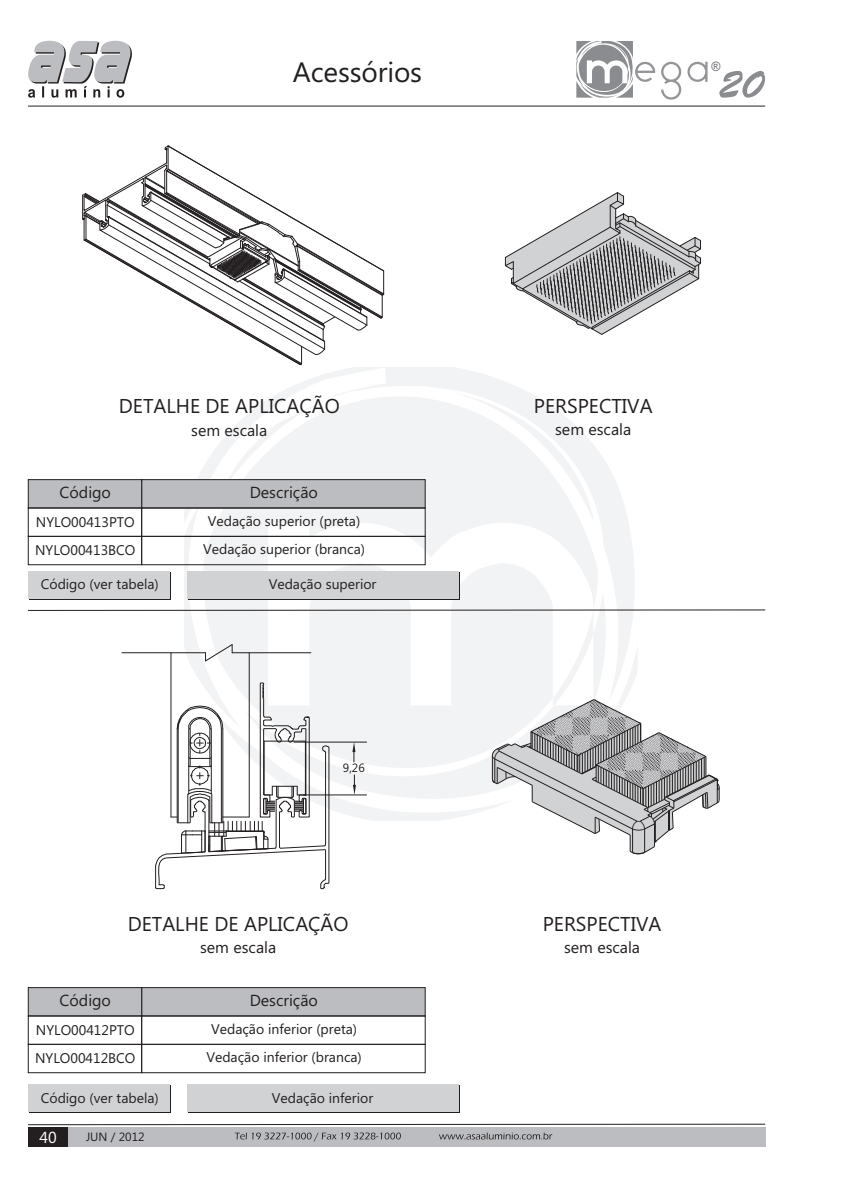
<style>
.page{position:relative;width:850px;height:1188px;background:#fff}
.page>*{position:absolute;margin:0;border:0;box-sizing:border-box;transform-origin:0 0}
.t1{font:28px "Ebrima";letter-spacing:-.005em;color:#231f20}
.t2{font:20px "Ebrima";color:#231f20}
.t3{font:16px "Ebrima";color:#231f20}
.t4{font:16px "Ebrima";color:#fff}
.t5{font:14px "Ebrima";color:#231f20}
.t6{font:13px "Arial";color:#6c6d70;scale:.93 1}
.t7{font:12px "Ebrima";color:#231f20}
</style>
<div class="page">
<svg style="left:174px;top:367px;width:467px;height:456px;fill:#f2f3f4"></svg>
<hr style="left:28px;top:106px;width:737px;height:1px;background:#231f20">
<svg style="left:28px;top:41px;width:104px;height:57px"></svg>
<div style="left:28px;top:1126px;width:737px;height:20px;background:#bcbdc0"></div>
<div style="left:28px;top:1126px;width:40px;height:20px;background:#231f20"></div>
<hr style="left:28px;top:1123px;width:737px;height:1px;background:#231f20">
<svg style="left:576px;top:41px;width:131px;height:59px"></svg>
<svg style="left:719px;top:71px;width:46px;height:27px"></svg>
<hr style="left:28px;top:609px;width:737px;height:1px;background:#231f20">
<div style="left:141px;top:987px;width:284px;height:28px;background:#bcbdc0;border:1px solid #231f20"></div>
<div style="left:141px;top:479px;width:284px;height:29px;background:#bcbdc0;border:1px solid #231f20"></div>
<div style="left:28px;top:987px;width:114px;height:28px;background:#bcbdc0;border:1px solid #231f20"></div>
<div style="left:28px;top:479px;width:114px;height:29px;background:#bcbdc0;border:1px solid #231f20"></div>
<svg style="left:29px;top:1085px;width:142px;height:27px"></svg>
<svg style="left:29px;top:572px;width:142px;height:27px"></svg>
<div style="left:28px;top:1084px;width:142px;height:27px;background:#d1d2d4"></div>
<div style="left:28px;top:570px;width:142px;height:28px;background:#d1d2d4"></div>
<div style="left:188px;top:1085px;width:271px;height:27px;background:#d1d2d4"></div>
<div style="left:188px;top:571px;width:271px;height:28px;background:#d1d2d4"></div>
<div style="left:187px;top:1084px;width:271px;height:27px;background:#d1d2d4"></div>
<div style="left:187px;top:570px;width:271px;height:28px;background:#d1d2d4"></div>
<div style="left:141px;top:1015px;width:284px;height:29px;border:1px solid #231f20"></div>
<div style="left:141px;top:507px;width:284px;height:29px;border:1px solid #231f20"></div>
<div style="left:28px;top:1015px;width:114px;height:29px;border:1px solid #231f20"></div>
<div style="left:28px;top:507px;width:114px;height:29px;border:1px solid #231f20"></div>
<div style="left:141px;top:1043px;width:284px;height:29px;border:1px solid #231f20"></div>
<div style="left:141px;top:536px;width:284px;height:29px;border:1px solid #231f20"></div>
<div style="left:28px;top:1043px;width:114px;height:29px;border:1px solid #231f20"></div>
<div style="left:28px;top:536px;width:114px;height:29px;border:1px solid #231f20"></div>
<svg style="left:82px;top:145px;width:302px;height:220px"></svg>
<svg style="left:505px;top:192px;width:196px;height:143px"></svg>
<hr style="left:171px;top:652px;width:1px;height:164px;background:#231f20">
<hr style="left:249px;top:652px;width:1px;height:164px;background:#231f20">
<hr style="left:122px;top:652px;width:83px;height:1px;background:#231f20">
<svg style="left:205px;top:644px;width:28px;height:17px"></svg>
<hr style="left:232px;top:652px;width:79px;height:1px;background:#231f20">
<svg style="left:155px;top:682px;width:174px;height:206px"></svg>
<hr style="left:303px;top:794px;width:64px;height:1px;background:#231f20">
<hr style="left:294px;top:741px;width:73px;height:1px;background:#231f20">
<svg style="left:352px;top:741px;width:3px;height:20px"></svg>
<svg style="left:353px;top:774px;width:3px;height:20px"></svg>
<svg style="left:492px;top:699px;width:228px;height:155px"></svg>
<svg style="left:235px;top:1132px;width:317px;height:9px"></svg>
<h1 class="t1" style="left:293px;top:61px;width:131px">Acessórios</h1>
<p class="t6" style="left:711px;top:62px;width:11px">®</p>
<h2 class="t2" style="left:119px;top:398px;width:222px">DETALHE DE APLICAÇÃO</h2>
<p class="t3" style="left:191px;top:423px;width:78px">sem escala</p>
<p class="t3" style="left:60px;top:486px;width:53px">Código</p>
<p class="t3" style="left:250px;top:486px;width:70px">Descrição</p>
<p class="t5" style="left:36px;top:516px;width:100px">NYLO00413PTO</p>
<p class="t5" style="left:208px;top:515px;width:154px">Vedação superior (preta)</p>
<p class="t5" style="left:35px;top:544px;width:102px">NYLO00413BCO</p>
<p class="t5" style="left:203px;top:544px;width:163px">Vedação superior (branca)</p>
<p class="t5" style="left:41px;top:578px;width:119px">Código (ver tabela)</p>
<p class="t5" style="left:269px;top:578px;width:109px">Vedação superior</p>
<p class="t7" style="left:343px;top:763px;width:23px">9,26</p>
<p class="t3" style="left:60px;top:994px;width:53px">Código</p>
<h2 class="t2" style="left:128px;top:915px;width:222px">DETALHE DE APLICAÇÃO</h2>
<p class="t3" style="left:200px;top:941px;width:78px">sem escala</p>
<p class="t3" style="left:250px;top:993px;width:70px">Descrição</p>
<p class="t5" style="left:36px;top:1024px;width:100px">NYLO00412PTO</p>
<p class="t5" style="left:35px;top:1052px;width:102px">NYLO00412BCO</p>
<p class="t5" style="left:41px;top:1092px;width:119px">Código (ver tabela)</p>
<p class="t4" style="left:40px;top:1130px;width:19px">40</p>
<p class="t7" style="left:86px;top:1132px;width:60px">JUN / 2012</p>
<p class="t5" style="left:211px;top:1023px;width:148px">Vedação inferior (preta)</p>
<p class="t5" style="left:206px;top:1051px;width:157px">Vedação inferior (branca)</p>
<p class="t5" style="left:272px;top:1091px;width:103px">Vedação inferior</p>
<h2 class="t2" style="left:534px;top:398px;width:120px">PERSPECTIVA</h2>
<p class="t3" style="left:555px;top:423px;width:78px">sem escala</p>
<h2 class="t2" style="left:543px;top:915px;width:120px">PERSPECTIVA</h2>
<p class="t3" style="left:564px;top:940px;width:78px">sem escala</p>
</div>
